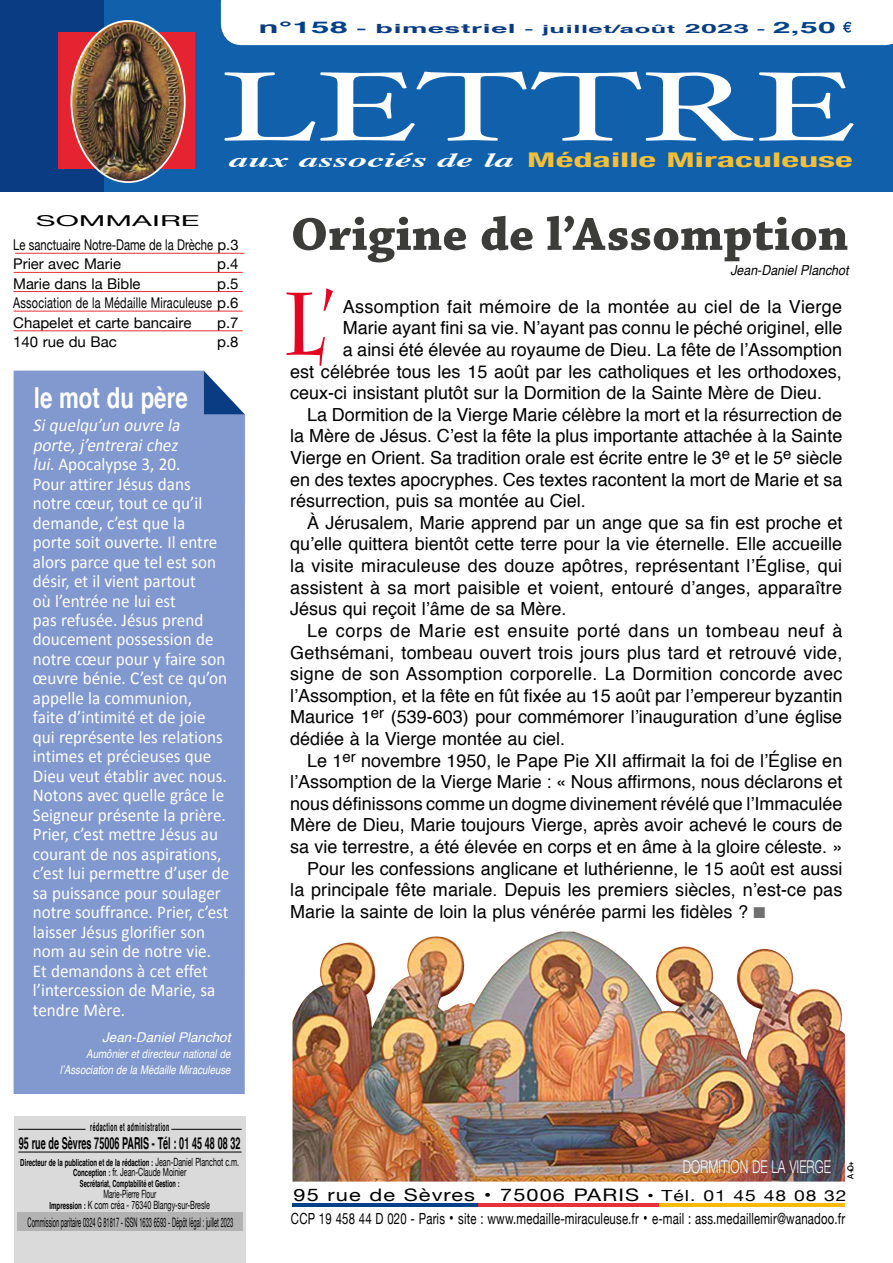
<style>
.page{position:relative;width:893px;height:1263px;background:#fff}
.page>*{position:absolute;margin:0;border:0;box-sizing:border-box;transform-origin:0 0}
.t1{font:700 88.35px "Charlemagne Std";color:#e40521;scale:.82 1}
.t2{font:700 48.6px "Chaparral Pro";color:#3c3c3b;scale:1.04 1}
.t3{font:700 28.95px "Helvetica";color:#fff;scale:.77 1}
.t4{font:700 condensed 20.25px "Helvetica Neue";color:#f7bf35;scale:1.9 1}
.t5{font:18px "Helvetica";color:#000}
.t6{font:18px/19.5px "Calibri";color:#fff;scale:.95 1}
.t7{font:18px "Helvetica";letter-spacing:.02em;color:#000}
.t8{font:18px "Helvetica";letter-spacing:.035em;color:#000}
.t9{font:300 17.55px "Helvetica Neue";color:#fff;scale:.69 1}
.t10{font:17.25px "Helvetica Neue";letter-spacing:.05em;color:#000;scale:1.26 1}
.t11{font:700 16.5px "Helvetica";color:#000;scale:.55 1}
.t12{font:15.3px "Helvetica Neue";letter-spacing:.015em;color:#000;scale:.74 1}
.t13{font:15px "Helvetica Neue";color:#000;scale:2.04 1}
.t14{font:14.7px/19.5px "Helvetica Neue";color:#000;text-align:justify}
.t15{font:14.7px/19.5px "Helvetica Neue";color:#000;scale:.76 1}
.t16{font:italic 13.8px "Helvetica";color:#000;scale:.9 1}
.t17{font:italic 13.5px "Helvetica";color:#fff}
.t18{font:13.2px "Helvetica Neue";color:#000;scale:.43 1}
.t19{font:700 12.6px "Helvetica";letter-spacing:.02em;color:#0a3c84;scale:2.27 1}
.t20{font:italic 12px/15.8px "Helvetica";color:#fff;text-align:right;scale:.81 1}
.t21{font:700 11.55px "Helvetica";letter-spacing:.1em;color:#000;scale:.44 1}
.t22{font:11.4px/10.8px "Helvetica Neue";color:#000;text-align:center;scale:.58 1}
.t23{font:11.4px "Helvetica Neue";color:#000;scale:.63 1}
.t24{font:700 9.75px "Helvetica";color:#000;scale:.63 1}
.t25{font:700 9.75px "Helvetica";color:#000;scale:.58 1}
.t26{font:500 8.25px "Helvetica Neue";color:#000;scale:.91 1}
.s1{font-size:16.05px}
.s2{font-size:16.05px;color:#004289}
.s3{font-size:11.25px}
.s4{font-size:15.6px;color:#004289}
.s5{font-family:"Times";font-style:italic;font-stretch:normal;color:#fff}
.s6{font-style:italic}
.s7{font-family:"Helvetica Neue";font-weight:400;font-size:11.4px}
.s8{font-family:"Helvetica";font-weight:700;font-size:9.75px}
.s9{color:#706f6f}
.s10{font-size:15.3px}
.s11{font-size:17.25px}
</style>
<div class="page">
<div style="left:0;top:0;width:893px;height:191px;background:#1160ab"></div>
<div style="left:0;top:0;width:104px;height:191px;background:#0a3c84"></div>
<div style="left:59px;top:32px;width:136px;height:137px;background:#e62330"></div>
<img style="left:73px;top:21px;width:112px;height:162px">
<div style="left:14px;top:371px;width:231px;height:723px;background:#8299cf"></div>
<svg style="left:204px;top:371px;width:41px;height:43px"></svg>
<svg style="left:224px;top:72px;width:630px;height:69px"></svg>
<hr style="left:15px;top:253px;width:229px;height:1px;background:#e73037">
<hr style="left:14px;top:272px;width:229px;height:1px;background:#e73037">
<hr style="left:14px;top:291px;width:229px;height:1px;background:#e73037">
<hr style="left:14px;top:311px;width:229px;height:1px;background:#e73037">
<hr style="left:14px;top:330px;width:229px;height:1px;background:#e73037">
<div style="left:14px;top:1117px;width:232px;height:146px;background:#dadada"></div>
<div style="left:18px;top:1213px;width:225px;height:18px;background:#b3b2b2"></div>
<hr style="left:18px;top:1152px;width:224px;height:1px;background:#000">
<hr style="left:18px;top:1129px;width:68px;height:1px;background:#000">
<hr style="left:171px;top:1129px;width:71px;height:1px;background:#000">
<hr style="left:292px;top:1203px;width:186px;height:4px;background:#004289">
<hr style="left:478px;top:1203px;width:181px;height:4px;background:#e73037">
<hr style="left:659px;top:1203px;width:185px;height:4px;background:#fbba07">
<svg style="left:172px;top:191px;width:88px;height:1px"></svg>
<div style="left:221px;top:0;width:672px;height:45px;background:#fff"></div>
<img style="left:293px;top:931px;width:552px;height:250px">
<p class="t19" style="left:258px;top:18px;width:256px"><span class="s1">n°</span><span class="s2">158</span> - bimestriel <span class="s3">- juillet/août</span> 2023 <span class="s3">-</span> <span class="s4">2,50</span></p>
<p class="t4" style="left:229px;top:143px;width:330px"><span class="s5">aux associés de la</span> Médaille Miraculeuse</p>
<p class="t13" style="left:36px;top:209px;width:82px">SOMMAIRE</p>
<p class="t15" style="left:13px;top:236px;width:298px">Le sanctuaire Notre-Dame de la Drèche p.3<br>Prier avec Marie</p>
<p class="t14" style="left:217px;top:255px;width:23px">p.4</p>
<p class="t14" style="left:13px;top:275px;width:129px">Marie dans la Bible</p>
<p class="t14" style="left:13px;top:275px;width:227px;text-indent:204px">p.5<br>Association de la Médaille Miraculeuse p.6<br>Chapelet et carte bancaire</p>
<p class="t14" style="left:217px;top:314px;width:23px">p.7</p>
<p class="t14" style="left:13px;top:333px;width:105px">140 rue du Bac</p>
<p class="t14" style="left:217px;top:333px;width:23px">p.8</p>
<h3 class="t3" style="left:34px;top:374px;width:201px">le mot du père</h3>
<p class="t6" style="left:33px;top:415px;width:208px"><span class="s6">Siquelqu’un ouvre la porte,j ’entreraichez lui.</span>Apocalypse 3, 20.<br>Pour attirer Jésus dans notre cœur, tout ce qu’il demande, c’est que la<br>porte soit ouverte. Il entre alors parce que tel est son désir, et il vient partout<br>où l’entrée ne lui est<br>pas refusée. Jésus prend doucement possession de notre cœur pour y faire son œuvre bénie. C’est ce qu’on appelle la communion,<br>faite d’intimité et de joie qui représente les relations intimes et précieuses que<br>Dieu veut établir avec nous.<br>Notons avec quelle grâce le<br>Seigneur présente la prière.<br>Prier, c’est mettre Jésus au courant de nos aspirations, c’est lui permettre d’user de sa puissance pour soulager notre souffrance. Prier, c’est laisser Jésus glorifier son nom au sein de notre vie.<br>Et demandons à cet effet l’intercession de Marie, sa tendre Mère.</p>
<p class="t17" style="left:102px;top:1027px;width:130px">Jean-Daniel Planchot</p>
<p class="t20" style="left:60px;top:1046px;width:212px">Aumônier et directeur national de l’Association de la Médaille Miraculeuse</p>
<p class="t21" style="left:90px;top:1117px;width:181px">rédaction et administration</p>
<p class="t11" style="left:19px;top:1129px;width:405px">95 rue de Sèvres 75006 PARIS - Tél : 01 45 48 08 32</p>
<p class="t24" style="left:20px;top:1154px;width:349px">Directeur de la publication et de la rédaction : <span class="s7">Jean-Daniel Planchot c.m.</span></p>
<p class="t23" style="left:73px;top:1164px;width:181px"><span class="s8">Conception :</span> fr. Jean-Claude Moinier</p>
<p class="t25" style="left:80px;top:1176px;width:173px">Secrétariat, Comptabilité et Gestion :</p>
<p class="t22" style="left:50px;top:1189px;width:278px">Marie-Pierre Flour<br><span class="s8">Impression :</span> K com créa - 76340 Blangy-sur-Bresle</p>
<p class="t18" style="left:28px;top:1212px;width:480px">Commission paritaire 0324 G 81817 - ISSN 1633 6593 - Dépôt légal : juillet 2023</p>
<h2 class="t2" style="left:291px;top:206px;width:538px">Origine de l’Assomption</h2>
<p class="t16" style="left:730px;top:260px;width:133px">Jean-Daniel Planchot</p>
<h1 class="t1" style="left:283px;top:273px;width:67px">L’</h1>
<p class="t7" style="left:343px;top:293px;width:501px">Assomption fait mémoire de la montée au ciel de la Vierge</p>
<p class="t5" style="left:343px;top:314px;width:501px">Marie ayant fini sa vie. N’ayant pas connu le péché originel, elle</p>
<p class="t5" style="left:343px;top:336px;width:501px">a ainsi été élevée au royaume de Dieu. La fête de l’Assomption</p>
<p class="t5" style="left:290px;top:357px;width:553px">est célébrée tous les 15 août par les catholiques et les orthodoxes,</p>
<p class="t5" style="left:290px;top:379px;width:533px">ceux-ci insistant plutôt sur la Dormition de la Sainte Mère de Dieu.</p>
<p class="t5" style="left:307px;top:401px;width:537px">La Dormition de la Vierge Marie célèbre la mort et la résurrection de</p>
<p class="t5" style="left:290px;top:422px;width:554px">la Mère de Jésus. C’est la fête la plus importante attachée à la Sainte</p>
<p class="t5" style="left:290px;top:444px;width:554px">Vierge en Orient. Sa tradition orale est écrite entre le 3<sup>e</sup> et le 5<sup>e</sup> siècle</p>
<p class="t5" style="left:290px;top:465px;width:554px">en des textes apocryphes. Ces textes racontent la mort de Marie et sa</p>
<p class="t5" style="left:290px;top:487px;width:297px">résurrection, puis sa montée au Ciel.</p>
<p class="t5" style="left:307px;top:509px;width:537px">À Jérusalem, Marie apprend par un ange que sa fin est proche et</p>
<p class="t5" style="left:290px;top:530px;width:554px">qu’elle quittera bientôt cette terre pour la vie éternelle. Elle accueille</p>
<p class="t5" style="left:290px;top:552px;width:554px">la visite miraculeuse des douze apôtres, représentant l’Église, qui</p>
<p class="t5" style="left:290px;top:573px;width:553px">assistent à sa mort paisible et voient, entouré d’anges, apparaître</p>
<p class="t5" style="left:290px;top:595px;width:278px">Jésus qui reçoit l’âme de sa Mère.</p>
<p class="t8" style="left:307px;top:617px;width:537px">Le corps de Marie est ensuite porté dans un tombeau neuf à</p>
<p class="t5" style="left:290px;top:638px;width:554px">Gethsémani, tombeau ouvert trois jours plus tard et retrouvé vide,</p>
<p class="t7" style="left:290px;top:660px;width:554px">signe de son Assomption corporelle. La Dormition concorde avec</p>
<p class="t5" style="left:290px;top:681px;width:554px">l’Assomption, et la fête en fût fixée au 15 août par l’empereur byzantin</p>
<p class="t5" style="left:290px;top:703px;width:554px">Maurice 1<sup>er</sup> (539-603) pour commémorer l’inauguration d’une église</p>
<p class="t5" style="left:290px;top:725px;width:276px">dédiée à la Vierge montée au ciel.</p>
<p class="t5" style="left:307px;top:746px;width:537px">Le 1<sup>er</sup> novembre 1950, le Pape Pie XII affirmait la foi de l’Église en</p>
<p class="t5" style="left:290px;top:768px;width:554px">l’Assomption de la Vierge Marie : « Nous affirmons, nous déclarons et</p>
<p class="t5" style="left:290px;top:789px;width:554px">nous définissons comme un dogme divinement révélé que l’Immaculée</p>
<p class="t5" style="left:290px;top:811px;width:554px">Mère de Dieu, Marie toujours Vierge, après avoir achevé le cours de</p>
<p class="t5" style="left:290px;top:833px;width:554px">sa vie terrestre, a été élevée en corps et en âme à la gloire céleste. »</p>
<p class="t5" style="left:307px;top:854px;width:537px">Pour les confessions anglicane et luthérienne, le 15 août est aussi</p>
<p class="t5" style="left:290px;top:876px;width:554px">la principale fête mariale. Depuis les premiers siècles, n’est-ce pas</p>
<p class="t5" style="left:290px;top:897px;width:477px">Marie la sainte de loin la plus vénérée parmi les fidèles ? <span class="s9">■</span></p>
<p class="t9" style="left:683px;top:1152px;width:216px">DORMITION DE LA VIERGE</p>
<p class="t26" style="left:844px;top:1179px;width:21px;rotate:-90deg">D.R.</p>
<p class="t10" style="left:294px;top:1182px;width:440px">95 rue de Sèvres • 75006 PARIS <span class="s10">• Tél. 01 45 48 08 32</span></p>
<p class="t12" style="left:291px;top:1208px;width:750px">CCP 19 458 44 D 020 - Paris <span class="s11">•</span> site : www.medaille-miraculeuse.fr <span class="s11">•</span> e-mail : ass.medaillemir@wanadoo.fr</p>
</div>
